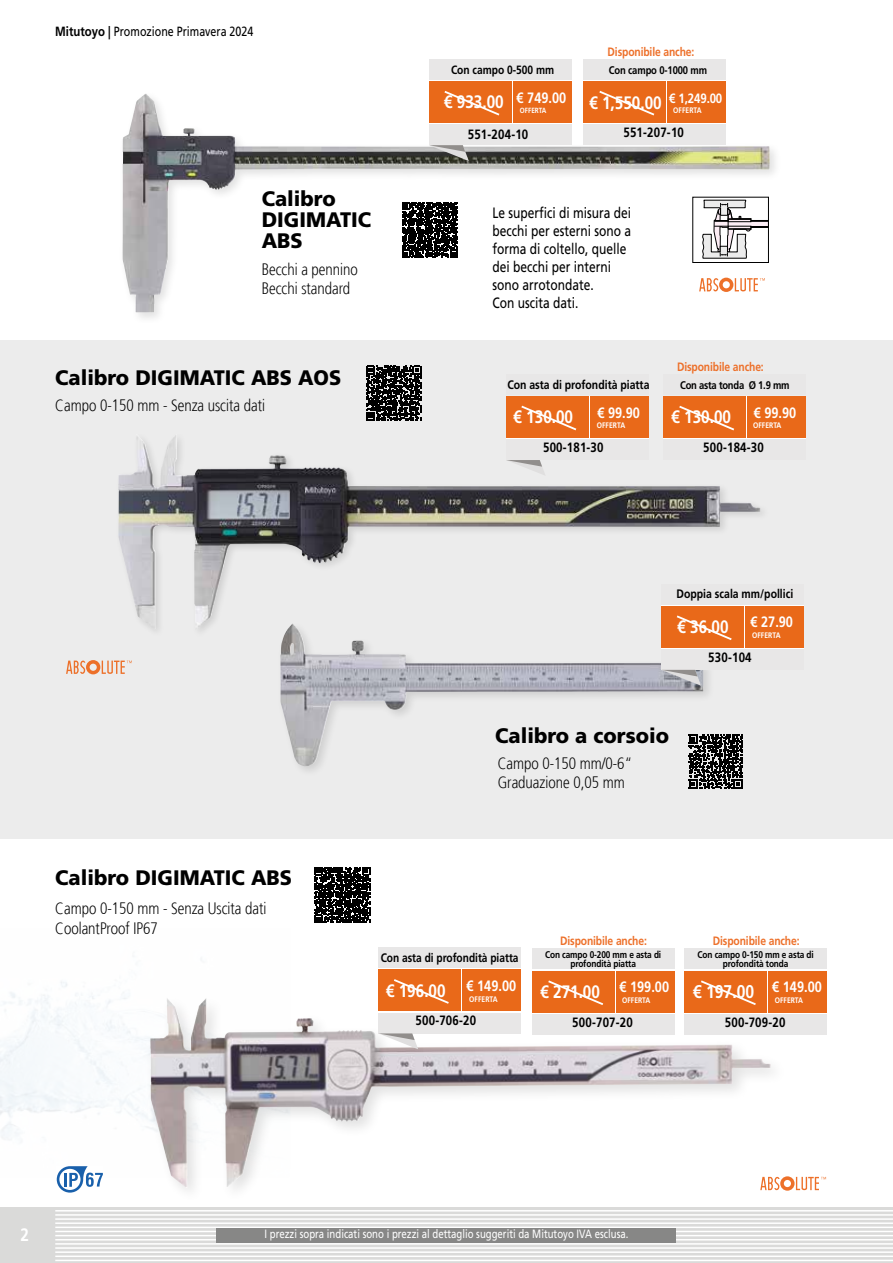
<style>
.page{position:relative;width:893px;height:1263px;background:#fff}
.page>*{position:absolute;margin:0;border:0;box-sizing:border-box;transform-origin:0 0}
.t1{font:900 21px/21px "Mitutoyo Frutiger";color:#000}
.t2{font:700 18.45px "Mitutoyo Frutiger";color:#fff}
.t3{font:700 18px "Mitutoyo Frutiger";color:#fff}
.t4{font:300 16.5px/19.8px "Mitutoyo Frutiger";color:#000}
.t5{font:15px/18px "Mitutoyo Frutiger";color:#000}
.t6{font:700 15px "Mitutoyo Frutiger";color:#fff}
.t7{font:700 13.5px "Mitutoyo Frutiger";letter-spacing:.015em;color:#000}
.t8{font:700 13.5px "Mitutoyo Frutiger";color:#fff}
.t9{font:13.35px "Mitutoyo Frutiger";color:#000}
.t10{font:700 12.3px "Mitutoyo Frutiger";color:#000}
.t11{font:700 12.15px "Mitutoyo Frutiger";letter-spacing:-.01em;color:#ed702a}
.t12{font:12px "Mitutoyo Frutiger";color:#fff}
.t13{font:700 12px "Mitutoyo Frutiger";color:#000}
.t14{font:700 11.1px "Mitutoyo Frutiger";letter-spacing:-.015em;color:#000}
.t15{font:700 9.75px/9px "Mitutoyo Frutiger";letter-spacing:-.01em;color:#000;text-align:center}
.t16{font:700 7.95px "Mitutoyo Frutiger";letter-spacing:.01em;color:#fff}
.t17{font:700 7.5px "Mitutoyo Frutiger";letter-spacing:.01em;color:#fff}
.s1{font-weight:700}
</style>
<div class="page">
<div style="left:0;top:1208px;width:55px;height:55px;background:#dadad9"></div>
<div style="left:55px;top:1208px;width:838px;height:55px;background:#dadad9"></div>
<hr style="left:55px;top:1210px;width:838px;height:1px;background:#fff">
<hr style="left:55px;top:1214px;width:838px;height:2px;background:#fff">
<hr style="left:55px;top:1218px;width:838px;height:2px;background:#fff">
<hr style="left:55px;top:1222px;width:838px;height:2px;background:#fff">
<hr style="left:55px;top:1226px;width:838px;height:2px;background:#fff">
<hr style="left:55px;top:1231px;width:838px;height:1px;background:#fff">
<hr style="left:55px;top:1235px;width:838px;height:1px;background:#fff">
<hr style="left:55px;top:1239px;width:838px;height:1px;background:#fff">
<hr style="left:55px;top:1243px;width:838px;height:1px;background:#fff">
<hr style="left:55px;top:1247px;width:838px;height:2px;background:#fff">
<hr style="left:55px;top:1251px;width:838px;height:2px;background:#fff">
<hr style="left:55px;top:1255px;width:838px;height:2px;background:#fff">
<hr style="left:55px;top:1260px;width:838px;height:1px;background:#fff">
<div style="left:217px;top:1228px;width:459px;height:14px;background:#878786"></div>
<div style="left:0;top:340px;width:893px;height:498px;background:#ececec"></div>
<img style="left:280px;top:639px;width:423px;height:129px">
<div style="left:145px;top:994px;width:643px;height:210px;background:#000;opacity:.12"></div>
<img style="left:173px;top:999px;width:32px;height:51px">
<img style="left:118px;top:434px;width:642px;height:196px">
<svg style="left:66px;top:660px;width:66px;height:14px"></svg>
<svg style="left:760px;top:1176px;width:66px;height:15px"></svg>
<svg style="left:57px;top:1166px;width:46px;height:26px"></svg>
<div style="left:506px;top:396px;width:142px;height:43px;background:linear-gradient(to bottom,#e96919,#e96919)"></div>
<div style="left:506px;top:396px;width:82px;height:42px;background:#e96919"></div>
<div style="left:590px;top:396px;width:58px;height:42px;background:#e96919"></div>
<div style="left:506px;top:439px;width:142px;height:21px;background:#e8e7e7"></div>
<div style="left:506px;top:374px;width:142px;height:21px;background:#e8e7e7"></div>
<svg style="left:506px;top:460px;width:40px;height:16px"></svg>
<svg style="left:521px;top:405px;width:56px;height:26px"></svg>
<div style="left:378px;top:969px;width:143px;height:43px;background:#fff"></div>
<div style="left:378px;top:969px;width:83px;height:42px;background:#e96919"></div>
<div style="left:462px;top:969px;width:59px;height:42px;background:#e96919"></div>
<div style="left:378px;top:1012px;width:143px;height:21px;background:#e8e7e7"></div>
<div style="left:378px;top:947px;width:143px;height:21px;background:#e8e7e7"></div>
<svg style="left:378px;top:1033px;width:40px;height:16px"></svg>
<svg style="left:394px;top:979px;width:55px;height:25px"></svg>
<div style="left:661px;top:606px;width:143px;height:43px;background:#fff"></div>
<div style="left:661px;top:606px;width:83px;height:42px;background:#e96919"></div>
<div style="left:745px;top:606px;width:59px;height:42px;background:#e96919"></div>
<div style="left:661px;top:649px;width:143px;height:21px;background:#e8e7e7"></div>
<div style="left:661px;top:583px;width:143px;height:21px;background:#e8e7e7"></div>
<svg style="left:661px;top:670px;width:40px;height:16px"></svg>
<svg style="left:676px;top:615px;width:56px;height:25px"></svg>
<div style="left:663px;top:396px;width:142px;height:43px;background:linear-gradient(to bottom,#e96919,#e96919)"></div>
<div style="left:663px;top:396px;width:82px;height:42px;background:#e96919"></div>
<div style="left:747px;top:396px;width:58px;height:42px;background:#e96919"></div>
<div style="left:663px;top:439px;width:142px;height:21px;background:#e8e7e7"></div>
<div style="left:663px;top:374px;width:142px;height:21px;background:#e8e7e7"></div>
<svg style="left:679px;top:405px;width:56px;height:26px"></svg>
<div style="left:532px;top:971px;width:142px;height:43px;background:linear-gradient(to bottom,#e96919,#e96919)"></div>
<div style="left:532px;top:971px;width:82px;height:41px;background:#e96919"></div>
<div style="left:616px;top:971px;width:58px;height:41px;background:#e96919"></div>
<div style="left:532px;top:1014px;width:142px;height:21px;background:#e8e7e7"></div>
<div style="left:532px;top:948px;width:142px;height:21px;background:#e8e7e7"></div>
<svg style="left:548px;top:980px;width:56px;height:25px"></svg>
<svg style="left:684px;top:994px;width:143px;height:20px"></svg>
<div style="left:684px;top:971px;width:83px;height:41px;background:#e96919"></div>
<div style="left:768px;top:971px;width:59px;height:41px;background:#e96919"></div>
<div style="left:684px;top:1014px;width:143px;height:21px;background:#e8e7e7"></div>
<div style="left:684px;top:948px;width:143px;height:21px;background:#e8e7e7"></div>
<svg style="left:701px;top:980px;width:55px;height:25px"></svg>
<svg style="left:366px;top:366px;width:55px;height:55px"></svg>
<img style="left:122px;top:94px;width:648px;height:218px">
<div style="left:429px;top:81px;width:143px;height:43px;background:#fff"></div>
<div style="left:429px;top:81px;width:83px;height:42px;background:#e96919"></div>
<div style="left:513px;top:81px;width:59px;height:42px;background:#e96919"></div>
<div style="left:429px;top:124px;width:143px;height:21px;background:#e8e7e7"></div>
<div style="left:429px;top:59px;width:143px;height:21px;background:#e8e7e7"></div>
<svg style="left:429px;top:145px;width:40px;height:16px"></svg>
<svg style="left:444px;top:91px;width:56px;height:25px"></svg>
<div style="left:583px;top:81px;width:142px;height:43px;background:linear-gradient(to bottom,#e96919,#e96919)"></div>
<div style="left:583px;top:81px;width:82px;height:42px;background:#e96919"></div>
<div style="left:667px;top:81px;width:58px;height:42px;background:#e96919"></div>
<div style="left:583px;top:124px;width:142px;height:21px;background:#e8e7e7"></div>
<div style="left:583px;top:59px;width:142px;height:21px;background:#e8e7e7"></div>
<svg style="left:599px;top:90px;width:56px;height:26px"></svg>
<svg style="left:402px;top:202px;width:56px;height:56px"></svg>
<svg style="left:689px;top:734px;width:54px;height:55px"></svg>
<svg style="left:315px;top:867px;width:55px;height:56px"></svg>
<p class="t9" style="left:55px;top:23px;width:200px"><span class="s1">Mitutoyo |</span> Promozione Primavera 2024</p>
<p class="t1" style="left:262px;top:188px;width:111px">Calibro<br>DIGIMATIC<br>ABS</p>
<p class="t4" style="left:262px;top:259px;width:98px">Becchi a pennino<br>Becchi standard</p>
<p class="t1" style="left:55px;top:367px;width:288px">Calibro DIGIMATIC ABS AOS</p>
<p class="t4" style="left:55px;top:396px;width:211px">Campo 0-150 mm - Senza uscita dati</p>
<p class="t13" style="left:451px;top:63px;width:105px">Con campo 0-500 mm</p>
<p class="t3" style="left:444px;top:91px;width:61px">€ 933.00</p>
<p class="t6" style="left:517px;top:89px;width:51px">€ 749.00</p>
<p class="t17" style="left:520px;top:106px;width:28px">OFFERTA</p>
<p class="t7" style="left:468px;top:127px;width:62px">551-204-10</p>
<p class="t11" style="left:608px;top:45px;width:88px">Disponibile anche:</p>
<p class="t14" style="left:609px;top:63px;width:100px">Con campo 0-1000 mm</p>
<p class="t3" style="left:589px;top:92px;width:74px">€ 1,550.00</p>
<p class="t16" style="left:673px;top:106px;width:30px">OFFERTA</p>
<p class="t8" style="left:669px;top:90px;width:55px">€ 1,249.00</p>
<p class="t7" style="left:623px;top:124px;width:62px">551-207-10</p>
<p class="t5" style="left:492px;top:203px;width:140px">Le superfici di misura dei becchi per esterni sono a forma di coltello, quelle dei becchi per interni sono arrotondate.<br>Con uscita dati.</p>
<p class="t10" style="left:507px;top:377px;width:144px">Con asta di profondità piatta</p>
<p class="t3" style="left:514px;top:406px;width:61px">€ 130.00</p>
<p class="t6" style="left:597px;top:403px;width:44px">€ 99.90</p>
<p class="t16" style="left:597px;top:421px;width:30px">OFFERTA</p>
<p class="t7" style="left:543px;top:439px;width:62px">500-181-30</p>
<p class="t11" style="left:677px;top:360px;width:88px">Disponibile anche:</p>
<p class="t14" style="left:680px;top:378px;width:111px">Con asta tonda Ø 1.9 mm</p>
<p class="t3" style="left:671px;top:406px;width:61px">€ 130.00</p>
<p class="t16" style="left:753px;top:421px;width:30px">OFFERTA</p>
<p class="t6" style="left:754px;top:404px;width:44px">€ 99.90</p>
<p class="t7" style="left:703px;top:439px;width:62px">500-184-30</p>
<p class="t1" style="left:55px;top:867px;width:238px">Calibro DIGIMATIC ABS</p>
<p class="t4" style="left:55px;top:898px;width:213px">Campo 0-150 mm - Senza Uscita dati<br>CoolantProof IP67</p>
<p class="t10" style="left:677px;top:587px;width:118px">Doppia scala mm/pollici</p>
<p class="t3" style="left:677px;top:616px;width:53px">€ 36.00</p>
<p class="t6" style="left:750px;top:613px;width:44px">€ 27.90</p>
<p class="t16" style="left:752px;top:630px;width:30px">OFFERTA</p>
<p class="t7" style="left:708px;top:649px;width:45px">530-104</p>
<p class="t1" style="left:495px;top:725px;width:175px">Calibro a corsoio</p>
<p class="t4" style="left:498px;top:753px;width:136px">Campo 0-150 mm/0-6“<br>Graduazione 0,05 mm</p>
<p class="t10" style="left:381px;top:950px;width:139px">Con asta di profondità piatta</p>
<p class="t3" style="left:386px;top:980px;width:61px">€ 196.00</p>
<p class="t6" style="left:467px;top:977px;width:51px">€ 149.00</p>
<p class="t16" style="left:469px;top:994px;width:30px">OFFERTA</p>
<p class="t7" style="left:416px;top:1013px;width:62px">500-706-20</p>
<p class="t11" style="left:560px;top:933px;width:88px">Disponibile anche:</p>
<p class="t15" style="left:545px;top:950px;width:118px">Con campo 0-200 mm e asta di profondità piatta</p>
<p class="t3" style="left:540px;top:981px;width:61px">€ 271.00</p>
<p class="t16" style="left:622px;top:995px;width:30px">OFFERTA</p>
<p class="t6" style="left:619px;top:978px;width:51px">€ 199.00</p>
<p class="t7" style="left:572px;top:1014px;width:62px">500-707-20</p>
<p class="t11" style="left:713px;top:933px;width:88px">Disponibile anche:</p>
<p class="t15" style="left:698px;top:950px;width:118px">Con campo 0-150 mm e asta di profondità tonda</p>
<p class="t2" style="left:693px;top:981px;width:63px">€ 197.00</p>
<p class="t16" style="left:775px;top:995px;width:30px">OFFERTA</p>
<p class="t6" style="left:772px;top:978px;width:51px">€ 149.00</p>
<p class="t7" style="left:725px;top:1014px;width:62px">500-709-20</p>
<p class="t3" style="left:21px;top:1224px;width:10px">2</p>
<p class="t12" style="left:265px;top:1227px;width:365px">I prezzi sopra indicati sono i prezzi al dettaglio suggeriti da Mitutoyo IVA esclusa.</p>
</div>
